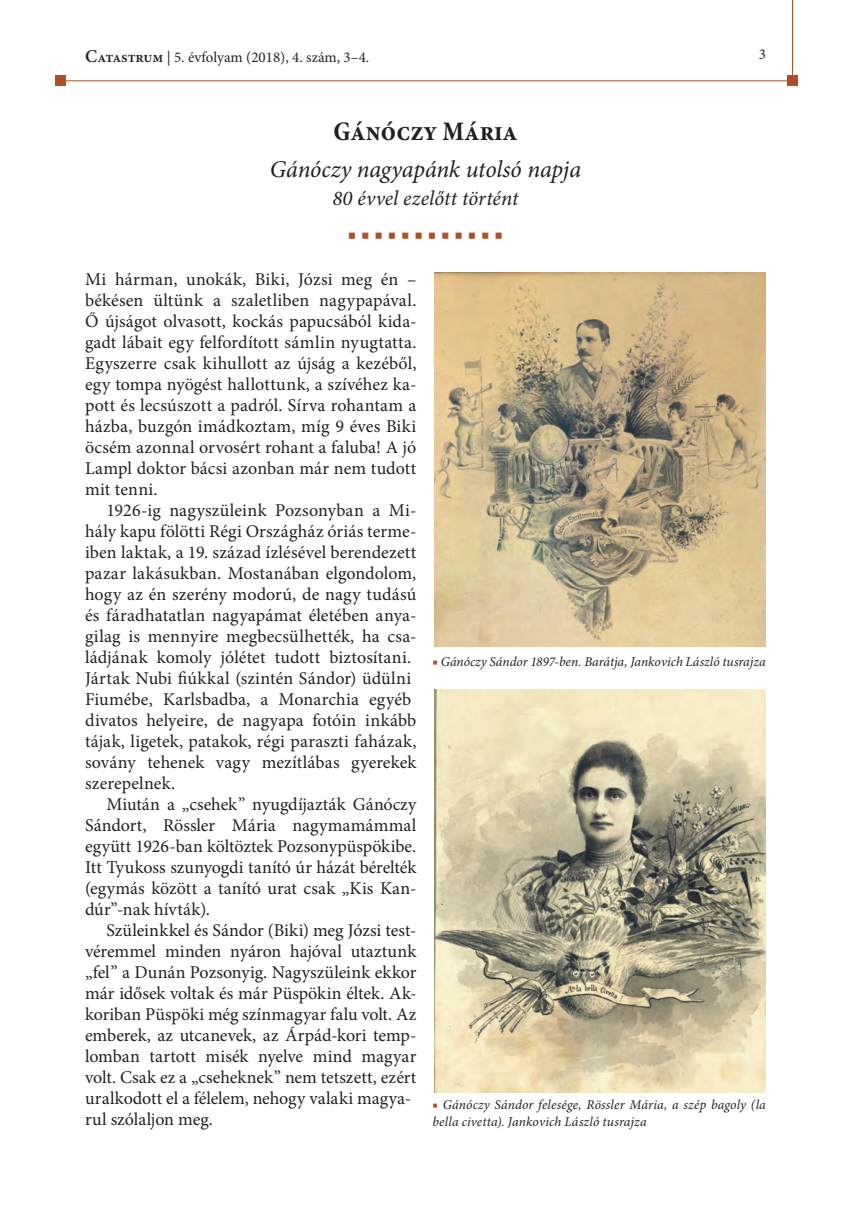
<style>
.page{position:relative;width:851px;height:1212px;background:#fff}
.page>*{position:absolute;margin:0;border:0;box-sizing:border-box;transform-origin:0 0}
.t1{font:700 condensed 27px "Minion Pro";color:#231f20}
.t2{font:italic 24px "Minion Pro";letter-spacing:-.005em;color:#231f20}
.t3{font:italic 21px "Minion Pro";letter-spacing:.005em;color:#231f20}
.t4{font:21px "Minion Pro";color:#ae4f25}
.t5{font:18px/21px "Minion Pro";letter-spacing:.005em;color:#231f20;text-align:justify}
.t6{font:15px "Minion Pro";color:#231f20}
.t7{font:italic 13.5px/16.5px "Minion Pro";letter-spacing:.005em;color:#231f20}
.s1{font-weight:600;font-size:18px}
.s2{font-weight:600}
.s3{color:#ae4f25}
</style>
<div class="page">
<hr style="left:59px;top:81px;width:733px;height:1px;background:#ae4f25">
<hr style="left:792px;top:0;width:1px;height:86px;background:#ae4f25">
<div style="left:55px;top:75px;width:11px;height:11px;background:#ae4f25"></div>
<div style="left:787px;top:76px;width:10px;height:10px;background:#ae4f25"></div>
<img style="left:434px;top:272px;width:331px;height:374px">
<img style="left:434px;top:690px;width:331px;height:402px">
<p class="t6" style="left:85px;top:47px;width:285px"><span class="s1">C</span><span class="s2">atastrum</span> | 5. évfolyam (2018), 4. szám, 3–4.</p>
<p class="t6" style="left:758px;top:45px;width:9px">3</p>
<h1 class="t1" style="left:333px;top:113px;width:186px">Gánóczy Mária</h1>
<h2 class="t2" style="left:270px;top:153px;width:313px">Gánóczy nagyapánk utolsó napja</h2>
<p class="t3" style="left:332px;top:184px;width:187px">80 évvel ezelőtt történt</p>
<p class="t4" style="left:348px;top:220px;width:157px">■ ■ ■ ■ ■ ■ ■ ■ ■ ■ ■ ■</p>
<p class="t5" style="left:85px;top:269px;width:333px">Mi hárman, unokák, Biki, Józsi meg én – békésen ültünk a szaletliben nagypapával.<br>Ő újságot olvasott, kockás papucsából kida&shy;gadt lábait egy felfordított sámlin nyugtatta.<br>Egyszerre csak kihullott az újság a kezéből, egy tompa nyögést hallottunk, a szívéhez ka&shy;pott és lecsúszott a padról. Sírva rohantam a házba, buzgón imádkoztam, míg 9 éves Biki öcsém azonnal orvosért rohant a faluba! A jó Lampl doktor bácsi azonban már nem tudott mit tenni.</p>
<p class="t5" style="left:85px;top:500px;width:333px;text-align:left;text-indent:21px">1926-ig nagyszüleink Pozsonyban a Mi&shy;hály kapu fölötti Régi Országház óriás terme&shy;iben laktak, a 19. század ízlésével berendezett pazar lakásukban. Mostanában elgondolom, hogy az én szerény modorú, de nagy tudású és fáradhatatlan nagyapámat életében anya&shy;gilag is mennyire megbecsülhették, ha csa&shy;ládjának komoly jólétet tudott biztosítani.<br>Jártak Nubi fiúkkal (szintén Sándor) üdülni Fiumébe, Karlsbadba, a Monarchia egyéb divatos helyeire, de nagyapa fotóin inkább tájak, ligetek, patakok, régi paraszti faházak, sovány tehenek vagy mezítlábas gyerekek szerepelnek.</p>
<p class="t5" style="left:85px;top:794px;width:333px;text-indent:21px">Miután a „csehek” nyugdíjazták Gánóczy Sándort, Rössler Mária nagymamámmal együtt 1926-ban költöztek Pozsonypüspökibe.<br>Itt Tyukoss szunyogdi tanító úr házát bérelték (egymás között a tanító urat csak „Kis Kan&shy;dúr”-nak hívták).</p>
<p class="t5" style="left:85px;top:920px;width:333px;text-align:left;text-indent:21px">Szüleinkkel és Sándor (Biki) meg Józsi test&shy;véremmel minden nyáron hajóval utaztunk „fel” a Dunán Pozsonyig. Nagyszüleink ekkor már idősek voltak és már Püspökin éltek. Ak&shy;koriban Püspöki még színmagyar falu volt. Az emberek, az utcanevek, az Árpád-kori temp&shy;lomban tartott misék nyelve mind magyar volt. Csak ez a „cseheknek” nem tetszett, ezért uralkodott el a félelem, nehogy valaki magya&shy;rul szólaljon meg.</p>
<p class="t7" style="left:432px;top:654px;width:334px"><span class="s3">■</span> Gánóczy Sándor 1897-ben. Barátja, Jankovich László tusrajza</p>
<p class="t7" style="left:432px;top:1096px;width:335px"><span class="s3">■</span> Gánóczy Sándor felesége, Rössler Mária, a szép bagoly (la bella civetta). Jankovich László tusrajza</p>
</div>
